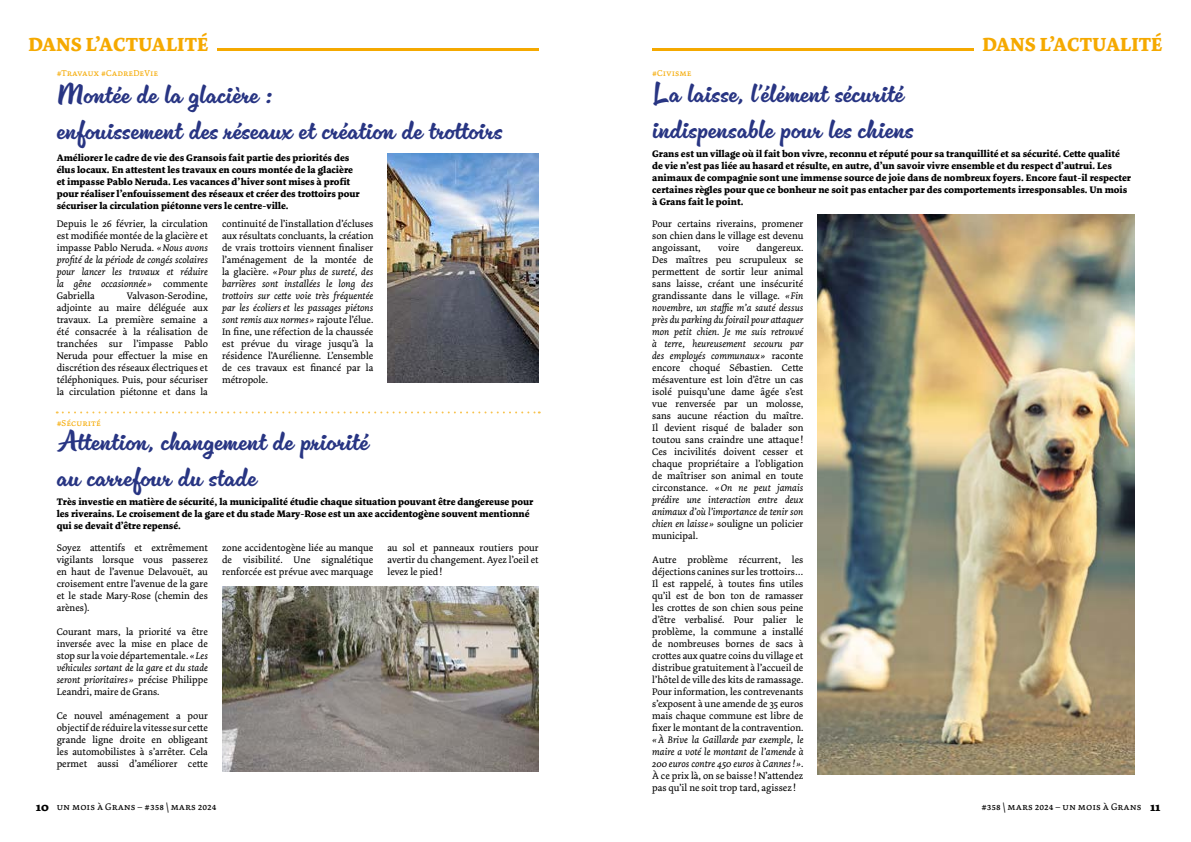
<style>
.page{position:relative;width:1191px;height:842px;background:#fff}
.page>*{position:absolute;margin:0;border:0;box-sizing:border-box;transform-origin:0 0}
.t1{font:30px/36px "Cinema Script";color:#283583}
.t2{font:700 20px "Dolly Pro";color:#f5a900}
.t3{font:10px/12px "Dolly Pro";color:#000;text-align:justify}
.t4{font:700 10px/12px "Dolly Pro";color:#000}
.t5{font:italic 10px/12px "Dolly Pro";color:#000;text-align:justify}
.t6{font:10px "Dolly Pro Regular Small Caps";color:#000}
.t7{font:9px "Dolly Pro Regular Small Caps";color:#f5a900}
.s1{font-style:italic}
.s2{font-style:normal}
.s3{font-family:"Dolly Pro";font-weight:700;font-size:13px}
</style>
<div class="page">
<img style="left:817px;top:215px;width:317px;height:560px">
<img style="left:387px;top:153px;width:152px;height:230px">
<img style="left:222px;top:587px;width:317px;height:184px">
<svg style="left:57px;top:411px;width:483px;height:2px"></svg>
<hr style="left:217px;top:48px;width:322px;height:3px;background:#f5a900">
<hr style="left:652px;top:48px;width:322px;height:3px;background:#f5a900">
<h2 class="t2" style="left:28px;top:31px;width:182px">DANS L’ACTUALITÉ</h2>
<h2 class="t2" style="left:982px;top:31px;width:182px">DANS L’ACTUALITÉ</h2>
<p class="t7" style="left:57px;top:67px;width:103px">#Travaux #CadreDeVie</p>
<p class="t7" style="left:652px;top:67px;width:41px">#Civisme</p>
<h1 class="t1" style="left:57px;top:77px;width:447px">Montée de la glacière :<br>enfouissement des réseaux et création de trottoirs</h1>
<p class="t4" style="left:57px;top:151px;width:304px">Améliorer le cadre de vie des Gransois fait partie des priorités des élus locaux. En attestent les travaux en cours montée de la glacière et impasse Pablo Neruda. Les vacances d’hiver sont mises à profit pour réaliser l’enfouissement des réseaux et créer des trottoirs pour sécuriser la circulation piétonne vers le centre-ville.</p>
<p class="t3" style="left:57px;top:218px;width:153px">Depuis le 26 février, la circulation est modifiée montée de la glacière et impasse Pablo Neruda. <span class="s1">«Nous avons profité de la période de congés scolaires pour lancer les travaux et réduire la gêne occasionnée »</span> commente Gabriella</p>
<p class="t3" style="left:222px;top:218px;width:153px">continuité de l’installation d’écluses aux résultats concluants, la création de vrais trottoirs viennent finaliser l’aménagement de la montée de la glacière. <span class="s1">« Pour plus de sureté, des barrières sont installées le long des trottoirs sur cette voie très fréquentée par les écoliers et les passages piétons sont remis aux normes »</span> rajoute l’élue.<br>In fine, une réfection de la chaussée est prévue du virage jusqu’à la résidence l’Aurélienne. L’ensemble de ces travaux est financé par la métropole.</p>
<p class="t3" style="left:57px;top:290px;width:153px;text-indent:70px">Valvason-Serodine, adjointe au maire déléguée aux travaux. La première semaine a été consacrée à la réalisation de tranchées sur l’impasse Pablo Neruda pour effectuer la mise en discrétion des réseaux électriques et téléphoniques. Puis, pour sécuriser la circulation piétonne et dans la</p>
<p class="t7" style="left:57px;top:417px;width:46px">#Sécurité</p>
<h1 class="t1" style="left:57px;top:424px;width:313px">Attention, changement de priorité au carrefour du stade</h1>
<p class="t4" style="left:57px;top:496px;width:478px">Très investie en matière de sécurité, la municipalité étudie chaque situation pouvant être dangereuse pour les riverains. Le croisement de la gare et du stade Mary-Rose est un axe accidentogène souvent mentionné qui se devait d’être repensé.</p>
<p class="t3" style="left:57px;top:542px;width:153px">Soyez attentifs et extrêmement vigilants lorsque vous passerez en haut de l’avenue Delavouët, au croisement entre l’avenue de la gare et le stade Mary-Rose (chemin des arènes).</p>
<p class="t3" style="left:57px;top:626px;width:153px">Courant mars, la priorité va être inversée avec la mise en place de stop sur la voie départementale. <span class="s1">« Les véhicules sortant de la gare et du stade seront prioritaires »</span> précise Philippe Leandri, maire de Grans.</p>
<p class="t3" style="left:57px;top:710px;width:153px">Ce nouvel aménagement a pour objectif de réduire la vitesse sur cette grande ligne droite en obligeant les automobilistes à s’arrêter. Cela permet aussi d’améliorer cette</p>
<p class="t3" style="left:222px;top:542px;width:153px">zone accidentogène liée au manque de visibilité. Une signalétique renforcée est prévue avec marquage</p>
<p class="t3" style="left:387px;top:542px;width:153px">au sol et panneaux routiers pour avertir du changement. Ayez l’oeil et levez le pied!</p>
<h1 class="t1" style="left:652px;top:76px;width:263px">La laisse, l’élément sécurité indispensable pour les chiens</h1>
<p class="t4" style="left:652px;top:148px;width:480px">Grans est un village où il fait bon vivre, reconnu et réputé pour sa tranquillité et sa sécurité. Cette qualité de vie n’est pas liée au hasard et résulte, en autre, d’un savoir vivre ensemble et du respect d’autrui. Les animaux de compagnie sont une immense source de joie dans de nombreux foyers. Encore faut-il respecter certaines règles pour que ce bonheur ne soit pas entacher par des comportements irresponsables. Un mois à Grans fait le point.</p>
<p class="t3" style="left:652px;top:218px;width:153px">Pour certains riverains, promener son chien dans le village est devenu angoissant,</p>
<p class="t3" style="left:652px;top:242px;width:153px;text-indent:104px">dangereux.<br>Des maîtres peu scrupuleux se permettent de sortir leur animal sans laisse, créant une insécurité grandissante dans le village. <span class="s1">« Fin novembre, un staffie m’a sauté dessus près du parking du foirail pour attaquer mon petit chien. Je me suis retrouvé à terre, heureusement secouru par des employés communaux »</span> raconte encore choqué Sébastien. Cette mésaventure est loin d’être un cas isolé puisqu’une dame âgée s’est vue renversée par un molosse, sans aucune réaction du maître.<br>Il devient risqué de balader son toutou sans craindre une attaque !<br>Ces incivilités doivent cesser et chaque propriétaire a l’obligation de maîtriser son animal en toute circonstance. <span class="s1">«On ne peut jamais prédire une interaction entre deux animaux d’où l’importance de tenir son chien en laisse »</span> souligne un policier municipal.</p>
<p class="t3" style="left:652px;top:554px;width:153px">Autre problème récurrent, les déjections canines sur les trottoirs… Il est rappelé, à toutes fins utiles qu’il est de bon ton de ramasser les crottes de son chien sous peine d’être verbalisé. Pour palier le problème, la commune a installé de nombreuses bornes de sacs à crottes aux quatre coins du village et distribue gratuitement à l’accueil de l’hôtel de ville des kits de ramassage.<br>Pour information, les contrevenants s’exposent à une amende de 35 euros mais chaque commune est libre de fixer le montant de la contravention.</p>
<p class="t5" style="left:652px;top:734px;width:153px">«À Brive la Gaillarde par exemple, le maire a voté le montant de l’amende à 200 euros contre 450 euros à Cannes! »<span class="s2">.<br>À ce prix là, on se baisse ! N’attendez pas qu’il ne soit trop tard, agissez !</span></p>
<p class="t3" style="left:718px;top:242px;width:23px">voire</p>
<p class="t6" style="left:36px;top:801px;width:182px"><span class="s3">10</span> un mois à Grans – #358 \ mars 2024</p>
<p class="t6" style="left:981px;top:801px;width:180px">#358 \ mars 2024 – un mois à Grans <span class="s3">11</span></p>
</div>
